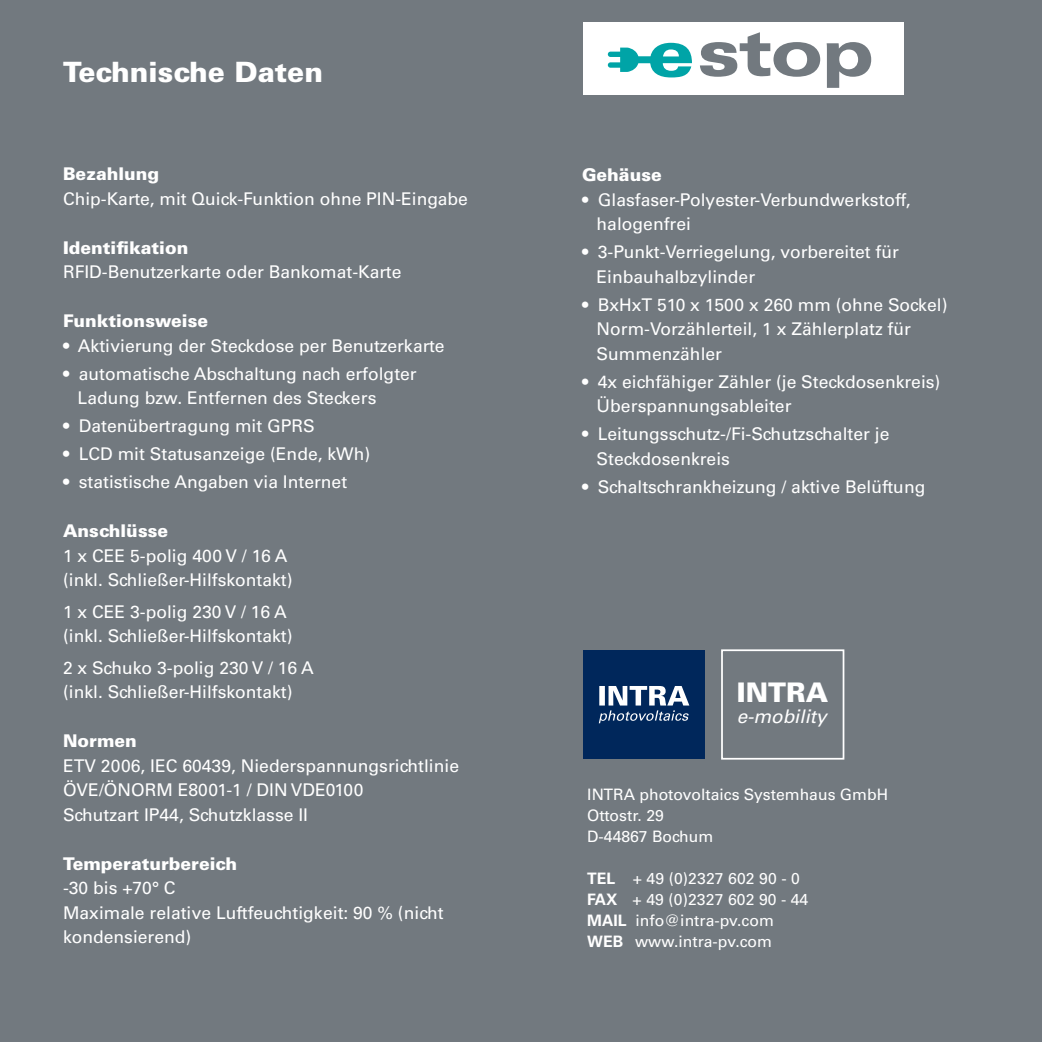
<style>
.page{position:relative;width:1042px;height:1042px;background:#72797f}
.page>*{position:absolute;margin:0;border:0;box-sizing:border-box;transform-origin:0 0}
.t1{font:900 28px "Univers";color:#fff}
.t2{font:900 26.95px "Univers";color:#fff}
.t3{font:italic 18.9px "Univers";color:#fff}
.t4{font:17.5px/24.5px "Univers";color:#fff}
.t5{font:900 17.5px "Univers";color:#fff}
.t6{font:15.75px/21px "Univers";color:#fff}
.s1{font-weight:700}
</style>
<div class="page">
<div style="left:721px;top:649px;width:123px;height:110px;background:#72797f;border:2px solid #fff"></div>
<div style="left:583px;top:650px;width:122px;height:109px;background:#00275b"></div>
<svg style="left:599px;top:686px;width:90px;height:37px"></svg>
<div style="left:583px;top:22px;width:320px;height:72px;background:#fff"></div>
<svg style="left:700px;top:32px;width:120px;height:45px"></svg>
<svg style="left:826px;top:42px;width:45px;height:46px"></svg>
<svg style="left:620px;top:48px;width:19px;height:24px"></svg>
<div style="left:608px;top:62px;width:19px;height:6px;background:#00a4a7;border-radius:3px"></div>
<div style="left:608px;top:52px;width:19px;height:5px;background:#00a4a7;border-radius:3px"></div>
<div style="left:631px;top:56px;width:30px;height:7px;background:#00a4a7;border-radius:3px"></div>
<svg style="left:650px;top:43px;width:42px;height:34px"></svg>
<h1 class="t1" style="left:63px;top:55px;width:261px">Technische Daten</h1>
<p class="t5" style="left:63px;top:163px;width:98px">Bezahlung</p>
<p class="t4" style="left:63px;top:186px;width:406px">Chip-Karte, mit Quick-Funktion ohne PIN-Eingabe</p>
<p class="t5" style="left:63px;top:236px;width:127px">Identifikation</p>
<p class="t4" style="left:63px;top:260px;width:340px">RFID-Benutzerkarte oder Bankomat-Karte</p>
<p class="t5" style="left:63px;top:310px;width:147px">Funktionsweise</p>
<p class="t4" style="left:63px;top:333px;width:383px">• Aktivierung der Steckdose per Benutzerkarte</p>
<p class="t4" style="left:78px;top:361px;width:341px;text-indent:-15px">• automatische Abschaltung nach erfolgter<br>Ladung bzw. Entfernen des Steckers</p>
<p class="t4" style="left:63px;top:414px;width:253px">• Datenübertragung mit GPRS</p>
<p class="t4" style="left:63px;top:442px;width:309px">• LCD mit Statusanzeige (Ende, kWh)</p>
<p class="t4" style="left:63px;top:470px;width:286px">• statistische Angaben via Internet</p>
<p class="t5" style="left:63px;top:520px;width:107px">Anschlüsse</p>
<p class="t4" style="left:63px;top:543px;width:231px">1 x CEE 5-polig 400 V / 16 A (inkl. Schließer-Hilfskontakt)</p>
<p class="t4" style="left:63px;top:599px;width:231px">1 x CEE 3-polig 230 V / 16 A (inkl. Schließer-Hilfskontakt)</p>
<p class="t4" style="left:63px;top:655px;width:252px">2 x Schuko 3-polig 230 V / 16 A (inkl. Schließer-Hilfskontakt)</p>
<p class="t5" style="left:63px;top:730px;width:75px">Normen</p>
<p class="t4" style="left:63px;top:753px;width:398px">ETV 2006, IEC 60439, Niederspannungsrichtlinie<br>ÖVE/ÖNORM E8001-1 / DIN VDE0100<br>Schutzart IP44, Schutzklasse II</p>
<p class="t5" style="left:63px;top:852px;width:176px">Temperaturbereich</p>
<p class="t4" style="left:63px;top:876px;width:382px">-30 bis +70° C<br>Maximale relative Luftfeuchtigkeit: 90 % (nicht kondensierend)</p>
<p class="t5" style="left:582px;top:164px;width:81px">Gehäuse</p>
<p class="t4" style="left:596px;top:187px;width:316px;text-indent:-15px">• Glasfaser-Polyester-Verbundwerkstoff, halogenfrei</p>
<p class="t4" style="left:596px;top:240px;width:304px;text-indent:-15px">• 3-Punkt-Verriegelung, vorbereitet für<br>Einbauhalbzylinder</p>
<p class="t4" style="left:596px;top:292px;width:352px;text-indent:-15px">• BxHxT 510 x 1500 x 260 mm (ohne Sockel)<br>Norm-Vorzählerteil, 1 x Zählerplatz für<br>Summenzähler</p>
<p class="t4" style="left:596px;top:369px;width:345px;text-indent:-15px">• 4x eichfähiger Zähler (je Steckdosenkreis)<br>Überspannungsableiter</p>
<p class="t4" style="left:596px;top:422px;width:294px;text-indent:-15px">• Leitungsschutz-/Fi-Schutzschalter je<br>Steckdosenkreis</p>
<p class="t4" style="left:582px;top:474px;width:345px">• Schaltschrankheizung / aktive Belüftung</p>
<h2 class="t2" style="left:737px;top:675px;width:93px">INTRA</h2>
<p class="t3" style="left:737px;top:705px;width:91px">e-mobility</p>
<p class="t6" style="left:587px;top:784px;width:302px">INTRA photovoltaics Systemhaus GmbH<br>Ottostr. 29<br>D-44867 Bochum</p>
<p class="t6" style="left:587px;top:868px;width:222px"><span class="s1">TEL</span> + 49 (0)2327 602 90 - 0<br><span class="s1">FAX</span> + 49 (0)2327 602 90 - 44<br><span class="s1">MAIL</span> info@intra-pv.com<br><span class="s1">WEB</span> www.intra-pv.com</p>
</div>
